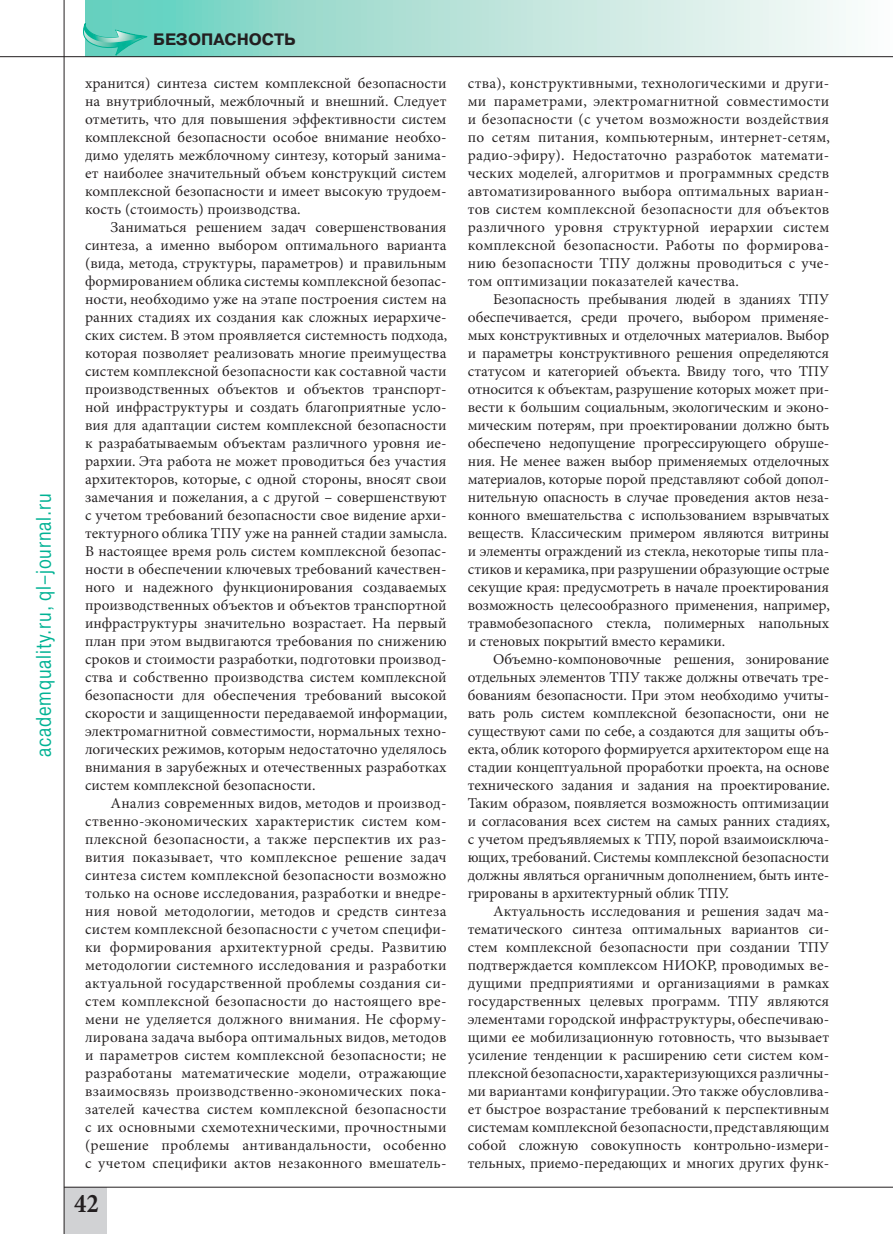
<style>
.page{position:relative;width:893px;height:1234px;background:#fff}
.page>*{position:absolute;margin:0;border:0;box-sizing:border-box;transform-origin:0 0}
.t1{font:700 27px "Minion Pro";color:#231f20;scale:.9 1}
.t2{font:21px "Pragmatica C";letter-spacing:.05em;color:#00b294;scale:.8 1}
.t3{font:700 16.5px "Pragmatica C";color:#231f20}
.t4{font:15px/18px "Minion Pro";color:#231f20;text-align:justify}
</style>
<div class="page">
<svg style="left:85px;top:0;width:761px;height:56px;background:#b5e4da"></svg>
<svg style="left:83px;top:23px;width:64px;height:32px;background:#60cdba"></svg>
<div style="left:65px;top:1186px;width:42px;height:47px;background:#d1d2d4"></div>
<hr style="left:64px;top:1186px;width:829px;height:1px;background:#231f20">
<hr style="left:64px;top:0;width:1px;height:1233px;background:#231f20">
<hr style="left:0;top:56px;width:893px;height:1px;background:#231f20">
<h2 class="t2" style="left:32px;top:757px;width:332px;rotate:-90deg">academquality.ru, ql–journal.ru</h2>
<p class="t3" style="left:153px;top:30px;width:144px">БЕЗОПАСНОСТЬ</p>
<p class="t4" style="left:85px;top:74px;width:363px">хранится) синтеза систем комплексной безопасности на внутриблочный, межблочный и внешний. Следует отметить, что для повышения эффективности систем комплексной безопасности особое внимание необхо&shy;димо уделять межблочному синтезу, который занима&shy;ет наиболее значительный объем конструкций систем комплексной безопасности и имеет высокую трудоем&shy;кость (стоимость) производства.</p>
<p class="t4" style="left:85px;top:218px;width:364px;text-indent:26px">Заниматься решением задач совершенствования синтеза, а именно выбором оптимального варианта (вида, метода, структуры, параметров) и правильным формированием облика системы комплексной безопас&shy;ности, необходимо уже на этапе построения систем на ранних стадиях их создания как сложных иерархиче&shy;ских систем. В этом проявляется системность подхода, которая позволяет реализовать многие преимущества систем комплексной безопасности как составной части производственных объектов и объектов транспорт&shy;ной инфраструктуры и создать благоприятные усло&shy;вия для адаптации систем комплексной безопасности к разрабатываемым объектам различного уровня ие&shy;рархии. Эта работа не может проводиться без участия архитекторов, которые, с одной стороны, вносят свои замечания и пожелания, а с другой – совершенствуют с учетом требований безопасности свое видение архи&shy;тектурного облика ТПУ уже на ранней стадии замысла.<br>В настоящее время роль систем комплексной безопас&shy;ности в обеспечении ключевых требований качествен&shy;ного и надежного функционирования создаваемых производственных объектов и объектов транспортной инфраструктуры значительно возрастает. На первый план при этом выдвигаются требования по снижению сроков и стоимости разработки, подготовки производ&shy;ства и собственно производства систем комплексной безопасности для обеспечения требований высокой скорости и защищенности передаваемой информации, электромагнитной совместимости, нормальных техно&shy;логических режимов, которым недостаточно уделялось внимания в зарубежных и отечественных разработках систем комплексной безопасности.</p>
<p class="t4" style="left:85px;top:794px;width:363px;text-indent:26px">Анализ современных видов, методов и производ&shy;ственно-экономических характеристик систем ком&shy;плексной безопасности, а также перспектив их раз&shy;вития показывает, что комплексное решение задач синтеза систем комплексной безопасности возможно только на основе исследования, разработки и внедре&shy;ния новой методологии, методов и средств синтеза систем комплексной безопасности с учетом специфи&shy;ки формирования архитектурной среды. Развитию методологии системного исследования и разработки актуальной государственной проблемы создания си&shy;стем комплексной безопасности до настоящего вре&shy;мени не уделяется должного внимания. Не сформу&shy;лирована задача выбора оптимальных видов, методов и параметров систем комплексной безопасности; не разработаны математические модели, отражающие взаимосвязь производственно-экономических пока&shy;зателей качества систем комплексной безопасности с их основными схемотехническими, прочностными (решение проблемы антивандальности, особенно с учетом специфики актов незаконного вмешатель-</p>
<h1 class="t1" style="left:74px;top:1186px;width:29px">42</h1>
<p class="t4" style="left:468px;top:74px;width:364px">ства), конструктивными, технологическими и други&shy;ми параметрами, электромагнитной совместимости и безопасности (с учетом возможности воздействия по сетям питания, компьютерным, интернет-сетям, радио-эфиру). Недостаточно разработок математи&shy;ческих моделей, алгоритмов и программных средств автоматизированного выбора оптимальных вариан&shy;тов систем комплексной безопасности для объектов различного уровня структурной иерархии систем комплексной безопасности. Работы по формирова&shy;нию безопасности ТПУ должны проводиться с уче&shy;том оптимизации показателей качества.</p>
<p class="t4" style="left:468px;top:290px;width:364px;text-indent:26px">Безопасность пребывания людей в зданиях ТПУ обеспечивается, среди прочего, выбором применяе&shy;мых конструктивных и отделочных материалов. Выбор и параметры конструктивного решения определяются статусом и категорией объекта. Ввиду того, что ТПУ относится к объектам, разрушение которых может при&shy;вести к большим социальным, экологическим и эконо&shy;мическим потерям, при проектировании должно быть обеспечено недопущение прогрессирующего обруше&shy;ния. Не менее важен выбор применяемых отделочных материалов, которые порой представляют собой допол&shy;нительную опасность в случае проведения актов неза&shy;конного вмешательства с использованием взрывчатых веществ. Классическим примером являются витрины и элементы ограждений из стекла, некоторые типы пла&shy;стиков и керамика, при разрушении образующие острые секущие края: предусмотреть в начале проектирования возможность целесообразного применения, например, травмобезопасного стекла, полимерных напольных и стеновых покрытий вместо керамики.</p>
<p class="t4" style="left:468px;top:650px;width:364px;text-indent:26px">Объемно-компоновочные решения, зонирование отдельных элементов ТПУ также должны отвечать тре&shy;бованиям безопасности. При этом необходимо учиты&shy;вать роль систем комплексной безопасности, они не существуют сами по себе, а создаются для защиты объ&shy;екта, облик которого формируется архитектором еще на стадии концептуальной проработки проекта, на основе технического задания и задания на проектирование.<br>Таким образом, появляется возможность оптимизации и согласования всех систем на самых ранних стадиях, с учетом предъявляемых к ТПУ, порой взаимоисключа&shy;ющих, требований. Системы комплексной безопасности должны являться органичным дополнением, быть инте&shy;грированы в архитектурный облик ТПУ.</p>
<p class="t4" style="left:468px;top:902px;width:363px;text-indent:26px">Актуальность исследования и решения задач ма&shy;тематического синтеза оптимальных вариантов си&shy;стем комплексной безопасности при создании ТПУ подтверждается комплексом НИОКР, проводимых ве&shy;дущими предприятиями и организациями в рамках государственных целевых программ. ТПУ являются элементами городской инфраструктуры, обеспечиваю&shy;щими ее мобилизационную готовность, что вызывает усиление тенденции к расширению сети систем ком&shy;плексной безопасности, характеризующихся различны&shy;ми вариантами конфигурации. Это также обусловлива&shy;ет быстрое возрастание требований к перспективным системам комплексной безопасности, представляющим собой сложную совокупность контрольно-измери&shy;тельных, приемо-передающих и многих других функ-</p>
</div>
